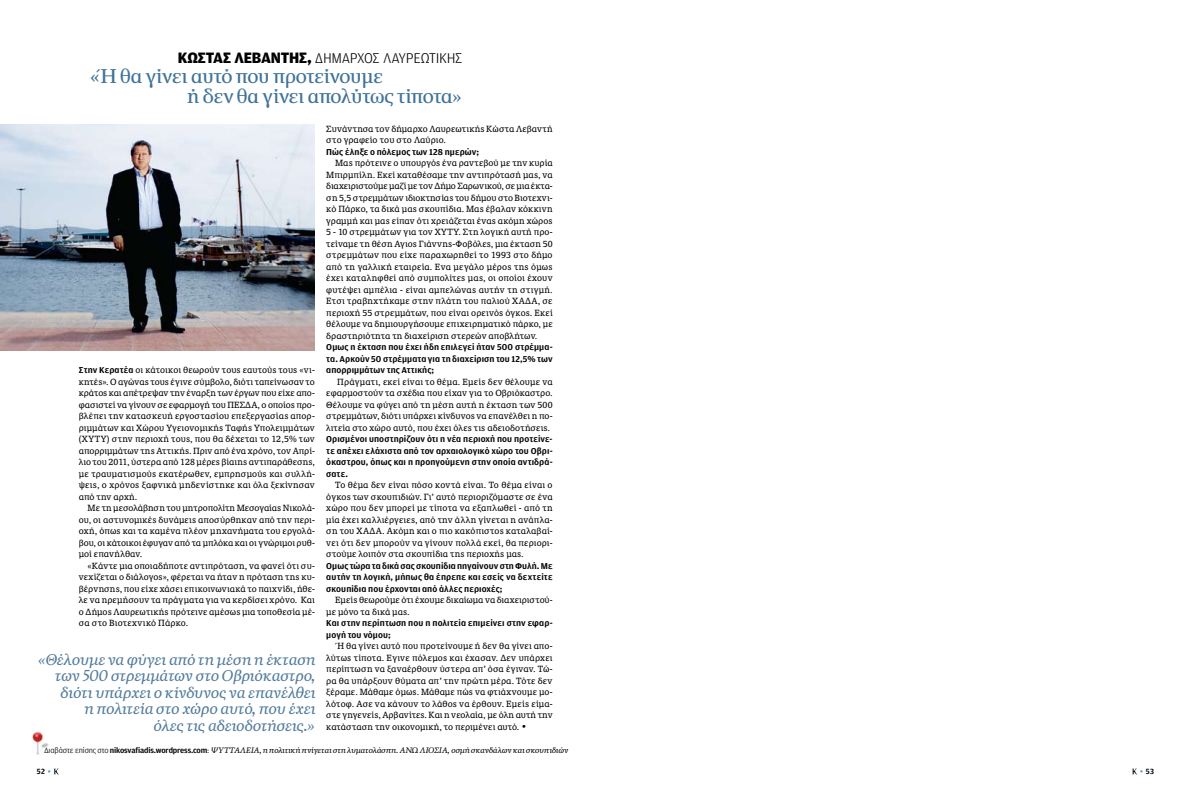
<style>
.page{position:relative;width:1191px;height:794px;background:#fff}
.page>*{position:absolute;margin:0;border:0;box-sizing:border-box;transform-origin:0 0}
.t1{font:700 20px/20px "KA Sabbato";letter-spacing:-.02em;color:#407398}
.t2{font:italic 15.4px/16.4px "KAS Quiosco";letter-spacing:-.01em;color:#517b9c;text-align:right;scale:1.04 1}
.t3{font:300 15px "KAS Amplitude 01";letter-spacing:-.02em;color:#000}
.t4{font:9.1px/11.5px "KAS Amplitude 07 NW Bold";letter-spacing:.01em;color:#000;text-align:justify;scale:1.04 1}
.t5{font:8.6px/11.5px "KA News Light 703";letter-spacing:.01em;color:#000;text-align:justify}
.t6{font:italic 8px "KAS Quiosco";letter-spacing:-.005em;color:#000;scale:1.04 1}
.t7{font:8px "KAS Amplitude 07 NW Bold";letter-spacing:-.02em;color:#000;scale:1.04 1}
.t8{font:8px "KAS Amplitude 07 NW Bold";letter-spacing:-.02em;color:#000}
.s1{font-family:"KAS Amplitude 08 NW Heavy";font-weight:400;font-size:16px}
.s2{font-family:"KAS Amplitude 07 NW Bold";font-size:9.1px}
.s3{font-family:"KAS Amplitude 03 Roman"}
.s4{font-family:"KAS Quiosco";font-style:italic}
.s5{color:#528dbb}
</style>
<div class="page">
<svg style="left:54px;top:768px;width:5px;height:6px"></svg>
<svg style="left:1132px;top:768px;width:5px;height:6px"></svg>
<img style="left:0;top:125px;width:315px;height:225px">
<img style="left:32px;top:731px;width:17px;height:24px">
<h3 class="t3" style="left:178px;top:50px;width:286px"><span class="s1">ΚΩΣΤΑΣ ΛΕΒΑΝΤΗΣ,</span> ΔΗΜΑΡΧΟΣ ΛΑΥΡΕΩΤΙΚΗΣ</h3>
<h1 class="t1" style="left:187px;top:66px;width:276px;text-indent:-97px">«Ή θα γίνει αυτό που προτείνουμε<br>ή δεν θα γίνει απολύτως τίποτα»</h1>
<p class="t5" style="left:79px;top:364px;width:238px"><span class="s2">Στην Κερατέα</span> οι κάτοικοι θεωρούν τους εαυτούς τους «νι&shy;κητές». Ο αγώνας τους έγινε σύμβολο, διότι ταπείνωσαν το κράτος και απέτρεψαν την έναρξη των έργων που είχε απο&shy;φασιστεί να γίνουν σε εφαρμογή του ΠΕΣΔΑ, ο οποίος προ&shy;βλέπει την κατασκευή εργοστασίου επεξεργασίας απορ&shy;ριμμάτων και Χώρου Υγειονομικής Ταφής Υπολειμμάτων (ΧΥΤΥ) στην περιοχή τους, που θα δέχεται το 12,5% των απορριμμάτων της Αττικής. Πριν από ένα χρόνο, τον Απρί&shy;λιο του 2011, ύστερα από 128 μέρες βίαιης αντιπαράθεσης, με τραυματισμούς εκατέρωθεν, εμπρησμούς και συλλή&shy;ψεις, ο χρόνος ξαφνικά μηδενίστηκε και όλα ξεκίνησαν από την αρχή.</p>
<p class="t5" style="left:79px;top:502px;width:238px;text-indent:9px">Με τη μεσολάβηση του μητροπολίτη Μεσογαίας Νικολά&shy;ου, οι αστυνομικές δυνάμεις αποσύρθηκαν από την περι&shy;οχή, όπως και τα καμένα πλέον μηχανήματα του εργολά&shy;βου, οι κάτοικοι έφυγαν από τα μπλόκα και οι γνώριμοι ρυθ&shy;μοί επανήλθαν.</p>
<p class="t5" style="left:79px;top:560px;width:238px;text-indent:9px">«Κάντε μια οποιαδήποτε αντιπρόταση, να φανεί ότι συ&shy;νεχίζεται ο διάλογος», φέρεται να ήταν η πρόταση της κυ&shy;βέρνησης, που είχε χάσει επικοινωνιακά το παιχνίδι, ήθε&shy;λε να ηρεμήσουν τα πράγματα για να κερδίσει χρόνο. Και ο Δήμος Λαυρεωτικής πρότεινε αμέσως μια τοποθεσία μέ&shy;σα στο Βιοτεχνικό Πάρκο.</p>
<h2 class="t2" style="left:38px;top:651px;width:267px">«Θέλουμε να φύγει από τη μέση η έκταση των 500 στρεμμάτων στο Οβριόκαστρο, διότι υπάρχει ο κίνδυνος να επανέλθει<br>η πολιτεία στο χώρο αυτό, που έχει<br>όλες τις αδειοδοτήσεις.»</h2>
<p class="t5" style="left:326px;top:123px;width:228px">Συνάντησα τον δήμαρχο Λαυρεωτικής Κώστα Λεβαντή στο γραφείο του στο Λαύριο.</p>
<p class="t4" style="left:326px;top:146px;width:148px">Πώς έληξε ο πόλεμος των 128 ημερών;</p>
<p class="t5" style="left:326px;top:157px;width:228px;text-indent:9px">Μας πρότεινε ο υπουργός ένα ραντεβού με την κυρία Μπιρμπίλη. Εκεί καταθέσαμε την αντιπρότασή μας, να διαχειριστούμε μαζί με τον Δήμο Σαρωνικού, σε μια έκτα&shy;ση 5,5 στρεμμάτων ιδιοκτησίας του δήμου στο Βιοτεχνι&shy;κό Πάρκο, τα δικά μας σκουπίδια. Μας έβαλαν κόκκινη γραμμή και μας είπαν ότι χρειάζεται ένας ακόμη χώρος 5 - 10 στρεμμάτων για τον ΧΥΤΥ. Στη λογική αυτή προ&shy;τείναμε τη θέση Αγιος Γιάννης-Φοβόλες, μια έκταση 50 στρεμμάτων που είχε παραχωρηθεί το 1993 στο δήμο από τη γαλλική εταιρεία. Ενα μεγάλο μέρος της όμως έχει καταληφθεί από συμπολίτες μας, οι οποίοι έχουν φυτέψει αμπέλια - είναι αμπελώνας αυτήν τη στιγμή.<br>Ετσι τραβηχτήκαμε στην πλάτη του παλιού ΧΑΔΑ, σε περιοχή 55 στρεμμάτων, που είναι ορεινός όγκος. Εκεί θέλουμε να δημιουργήσουμε επιχειρηματικό πάρκο, με δραστηριότητα τη διαχείριση στερεών αποβλήτων.</p>
<p class="t4" style="left:326px;top:342px;width:219px">Ομως η έκταση που έχει ήδη επιλεγεί ήταν 500 στρέμμα&shy;τα. Αρκούν 50 στρέμματα για τη διαχείριση του 12,5% των απορριμμάτων της Αττικής;</p>
<p class="t5" style="left:326px;top:376px;width:228px;text-indent:11px">Πράγματι, εκεί είναι το θέμα. Εμείς δεν θέλουμε να εφαρμοστούν τα σχέδια που είχαν για το Οβριόκαστρο.<br>Θέλουμε να φύγει από τη μέση αυτή η έκταση των 500 στρεμμάτων, διότι υπάρχει κίνδυνος να επανέλθει η πο&shy;λιτεία στο χώρο αυτό, που έχει όλες τις αδειοδοτήσεις.</p>
<p class="t4" style="left:326px;top:434px;width:219px">Ορισμένοι υποστηρίζουν ότι η νέα περιοχή που προτείνε&shy;τε απέχει ελάχιστα από τον αρχαιολογικό χώρο του Οβρι&shy;όκαστρου, όπως και η προηγούμενη στην οποία αντιδρά&shy;σατε.</p>
<p class="t5" style="left:326px;top:479px;width:228px;text-indent:9px">Το θέμα δεν είναι πόσο κοντά είναι. Το θέμα είναι ο όγκος των σκουπιδιών. Γι’ αυτό περιοριζόμαστε σε ένα χώρο που δεν μπορεί με τίποτα να εξαπλωθεί - από τη μία έχει καλλιέργειες, από την άλλη γίνεται η ανάπλα&shy;ση του ΧΑΔΑ. Ακόμη και ο πιο κακόπιστος καταλαβαί&shy;νει ότι δεν μπορούν να γίνουν πολλά εκεί, θα περιορι&shy;στούμε λοιπόν στα σκουπίδια της περιοχής μας.</p>
<p class="t4" style="left:326px;top:560px;width:219px">Ομως τώρα τα δικά σας σκουπίδια πηγαίνουν στη Φυλή. Με αυτήν τη λογική, μήπως θα έπρεπε και εσείς να δεχτείτε σκουπίδια που έρχονται από άλλες περιοχές;</p>
<p class="t5" style="left:326px;top:594px;width:228px;text-indent:9px">Εμείς θεωρούμε ότι έχουμε δικαίωμα να διαχειριστού&shy;με μόνο τα δικά μας.</p>
<p class="t4" style="left:326px;top:618px;width:219px">Και στην περίπτωση που η πολιτεία επιμείνει στην εφαρ&shy;μογή του νόμου;</p>
<p class="t5" style="left:326px;top:640px;width:228px;text-indent:9px">Ή θα γίνει αυτό που προτείνουμε ή δεν θα γίνει απο&shy;λύτως τίποτα. Εγινε πόλεμος και έχασαν. Δεν υπάρχει περίπτωση να ξαναέρθουν ύστερα απ’ όσα έγιναν. Τώ&shy;ρα θα υπάρξουν θύματα απ’ την πρώτη μέρα. Τότε δεν ξέραμε. Μάθαμε όμως. Μάθαμε πώς να φτιάχνουμε μο&shy;λότοφ. Ασε να κάνουν το λάθος να έρθουν. Εμείς είμα&shy;στε γηγενείς, Αρβανίτες. Και η νεολαία, με όλη αυτή την κατάσταση την οικονομική, το περιμένει αυτό. •</p>
<p class="t7" style="left:44px;top:746px;width:174px"><span class="s3">Διαβάστε επίσης στο</span> nikosvafiadis.wordpress.com<span class="s3">:</span> <span class="s4">Ψυττά</span></p>
<p class="t6" style="left:240px;top:745px;width:317px">λεια , η πολιτική πνίγεται στη λυματολάσπη. Ανω Λιόσια , οσμή σκανδάλων και σκουπιδιών</p>
<p class="t8" style="left:37px;top:767px;width:15px">52 <span class="s5">•</span></p>
<p class="t8" style="left:1140px;top:767px;width:16px"><span class="s5">•</span> 53</p>
</div>
